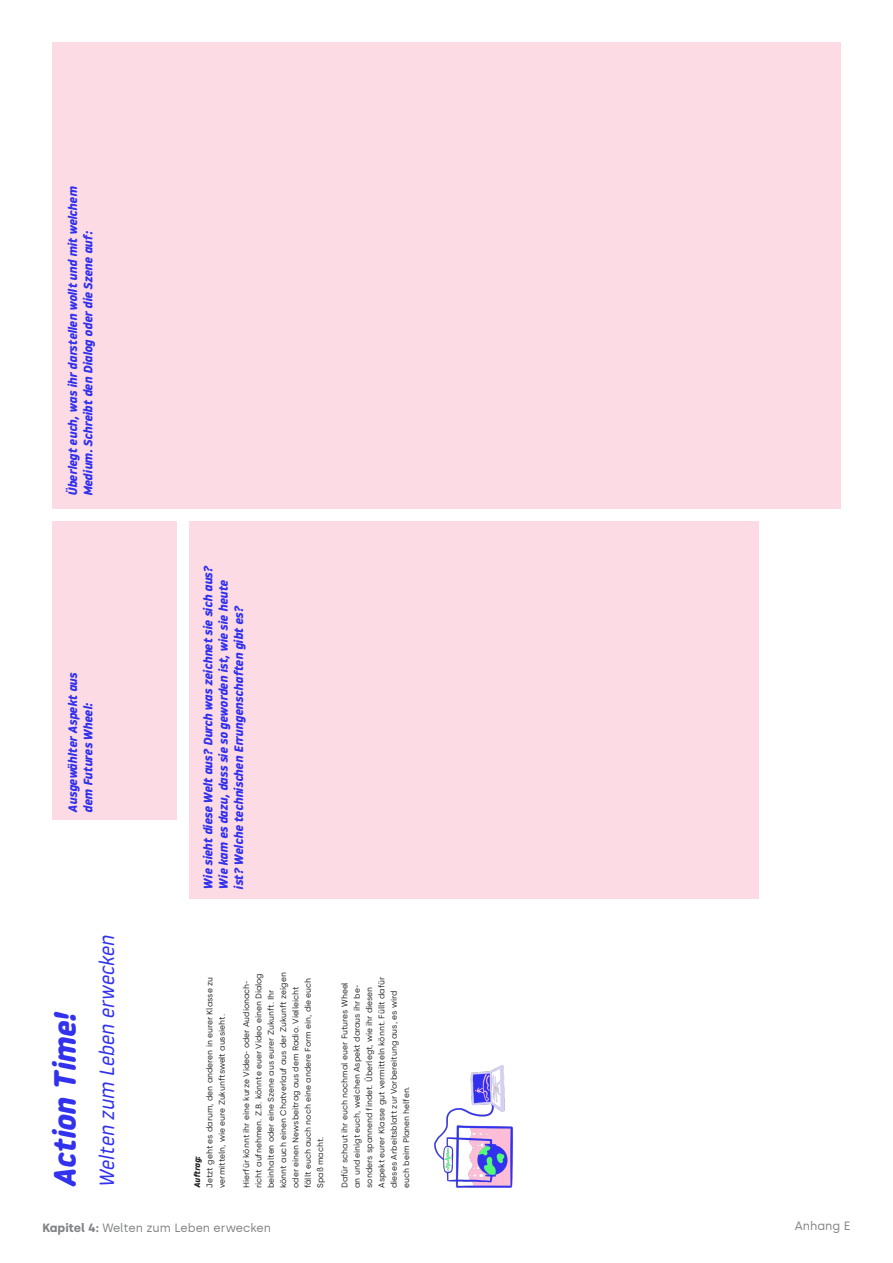
<style>
.page{position:relative;width:893px;height:1263px;background:#fff}
.page>*{position:absolute;margin:0;border:0;box-sizing:border-box;transform-origin:0 0}
.t1{font:italic 700 30.75px "Noway Round";color:#3131ee}
.t2{font:italic 20.55px "Noway Round";color:#3131ee}
.t3{font:italic 700 12.3px/15.3px "Noway Round";color:#3131ee}
.t4{font:12px "Silka";color:#808285}
.t5{font:8.25px/12.3px "Silka";color:#231f20}
.s1{font-family:"Noway Round";font-weight:700;font-style:italic}
.s2{font-weight:700}
</style>
<div class="page">
<div style="left:189px;top:521px;width:569px;height:377px;background:#fddbe5"></div>
<div style="left:53px;top:521px;width:124px;height:299px;background:#fddbe5"></div>
<div style="left:53px;top:43px;width:788px;height:465px;background:#fddbe5"></div>
<img style="left:435px;top:1066px;width:77px;height:122px">
<p class="t3" style="left:65px;top:496px;width:311px;rotate:-90deg">Überlegt euch, was ihr darstellen wollt und mit welchem<br>Medium. Schreibt den Dialog oder die Szene auf:</p>
<p class="t3" style="left:65px;top:813px;width:142px;rotate:-90deg">Ausgewählter Aspekt aus dem Futures Wheel:</p>
<p class="t1" style="left:47px;top:1188px;width:177px;rotate:-90deg">Action Time!</p>
<p class="t2" style="left:93px;top:1188px;width:254px;rotate:-90deg">Welten zum Leben erwecken</p>
<p class="t3" style="left:201px;top:889px;width:326px;rotate:-90deg">Wie sieht diese Welt aus? Durch was zeichnet sie sich aus?<br>Wie kam es dazu, dass sie so geworden ist, wie sie heute ist? Welche technischen Errungenschaften gibt es?</p>
<p class="t5" style="left:191px;top:1188px;width:212px;rotate:-90deg"><span class="s1">Auftrag:<br></span>Jetzt geht es darum, den anderen in eurer Klasse zu vermitteln, wie eure Zukunftswelt aussieht.</p>
<p class="t5" style="left:240px;top:1188px;width:217px;rotate:-90deg">Hierfür könnt ihr eine kurze Video- oder Audionach&shy;richt aufnehmen. Z.B. könnte euer Video einen Dialog beinhalten oder eine Szene aus eurer Zukunft. Ihr könnt auch einen Chatverlauf aus der Zukunft zeigen oder einen Newsbeitrag aus dem Radio. Vielleicht fällt euch auch noch eine andere Form ein, die euch Spaß macht.</p>
<p class="t5" style="left:339px;top:1188px;width:213px;rotate:-90deg">Dafür schaut ihr euch nochmal euer Futures Wheel an und einigt euch, welchen Aspekt daraus ihr be&shy;sonders spannend findet. Überlegt, wie ihr diesen Aspekt eurer Klasse gut vermitteln könnt. Füllt dafür dieses Arbeitsblatt zur Vorbereitung aus, es wird euch beim Planen helfen.</p>
<h3 class="t4" style="left:43px;top:1220px;width:230px"><span class="s2">Kapitel 4:</span> Welten zum Leben erwecken</h3>
<p class="t4" style="left:795px;top:1219px;width:57px">Anhang E</p>
</div>
